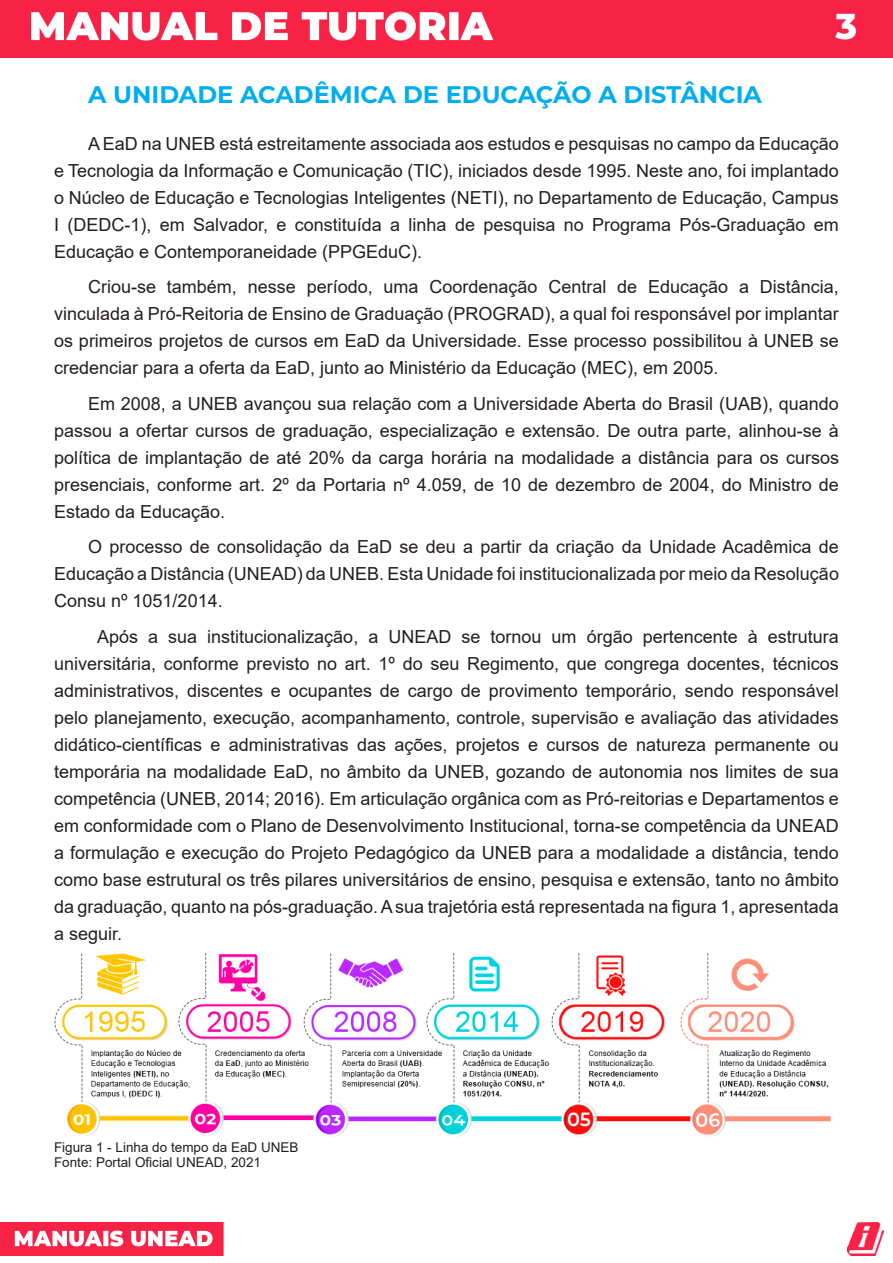
<style>
.page{position:relative;width:893px;height:1263px;background:#fff}
.page>*{position:absolute;margin:0;border:0;box-sizing:border-box;transform-origin:0 0}
.t1{font:800 36px "Montserrat";color:#fff}
.t2{font:700 24px "Montserrat";color:#00aeef}
.t3{font:18px/27px "Arial";color:#241f1f;text-align:justify}
.t4{font:13.5px/14.5px "Arial";color:#241f1f}
</style>
<div class="page">
<img style="left:0;top:0;width:893px;height:57px">
<img style="left:0;top:1223px;width:224px;height:32px">
<img style="left:847px;top:1223px;width:36px;height:32px">
<img style="left:54px;top:953px;width:777px;height:184px">
<h1 class="t1" style="left:836px;top:0;width:23px">3</h1>
<h2 class="t2" style="left:88px;top:77px;width:675px">A UNIDADE ACADÊMICA DE EDUCAÇÃO A DISTÂNCIA</h2>
<p class="t3" style="left:54px;top:130px;width:786px;text-indent:34px">A EaD na UNEB está estreitamente associada aos estudos e pesquisas no campo da Educação e Tecnologia da Informação e Comunicação (TIC), iniciados desde 1995. Neste ano, foi implantado o Núcleo de Educação e Tecnologias Inteligentes (NETI), no Departamento de Educação, Campus I (DEDC-1), em Salvador, e constituída a linha de pesquisa no Programa Pós-Graduação em Educação e Contemporaneidade (PPGEduC).</p>
<p class="t3" style="left:54px;top:273px;width:786px;text-indent:34px">Criou-se também, nesse período, uma Coordenação Central de Educação a Distância, vinculada à Pró-Reitoria de Ensino de Graduação (PROGRAD), a qual foi responsável por implantar os primeiros projetos de cursos em EaD da Universidade. Esse processo possibilitou à UNEB se credenciar para a oferta da EaD, junto ao Ministério da Educação (MEC), em 2005.</p>
<p class="t3" style="left:54px;top:390px;width:786px;text-indent:34px">Em 2008, a UNEB avançou sua relação com a Universidade Aberta do Brasil (UAB), quando passou a ofertar cursos de graduação, especialização e extensão. De outra parte, alinhou-se à política de implantação de até 20% da carga horária na modalidade a distância para os cursos presenciais, conforme art. 2º da Portaria nº 4.059, de 10 de dezembro de 2004, do Ministro de Estado da Educação.</p>
<p class="t3" style="left:54px;top:533px;width:786px;text-indent:34px">O processo de consolidação da EaD se deu a partir da criação da Unidade Acadêmica de Educação a Distância (UNEAD) da UNEB. Esta Unidade foi institucionalizada por meio da Resolução Consu nº 1051/2014.</p>
<p class="t3" style="left:54px;top:623px;width:786px;text-indent:43px">Após a sua institucionalização, a UNEAD se tornou um órgão pertencente à estrutura universitária, conforme previsto no art. 1º do seu Regimento, que congrega docentes, técnicos administrativos, discentes e ocupantes de cargo de provimento temporário, sendo responsável pelo planejamento, execução, acompanhamento, controle, supervisão e avaliação das atividades didático-científicas e administrativas das ações, projetos e cursos de natureza permanente ou temporária na modalidade EaD, no âmbito da UNEB, gozando de autonomia nos limites de sua competência (UNEB, 2014; 2016). Em articulação orgânica com as Pró-reitorias e Departamentos e em conformidade com o Plano de Desenvolvimento Institucional, torna-se competência da UNEAD a formulação e execução do Projeto Pedagógico da UNEB para a modalidade a distância, tendo como base estrutural os três pilares universitários de ensino, pesquisa e extensão, tanto no âmbito da graduação, quanto na pós-graduação. A sua trajetória está representada na figura 1, apresentada a seguir.</p>
<p class="t4" style="left:54px;top:1140px;width:246px">Figura 1 - Linha do tempo da EaD UNEB<br>Fonte: Portal Oficial UNEAD, 2021</p>
</div>
